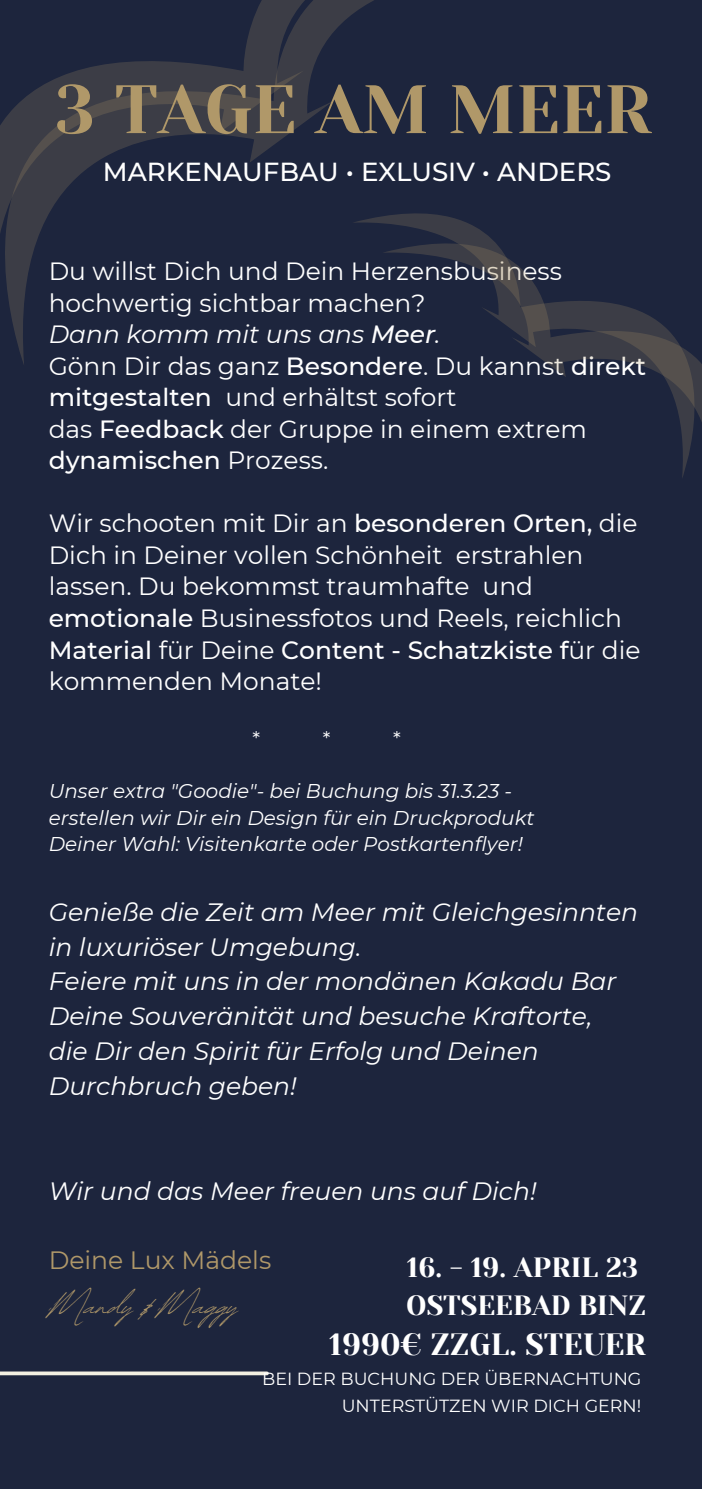
<style>
.page{position:relative;width:702px;height:1489px;background:#fff}
.page>*{position:absolute;margin:0;border:0;box-sizing:border-box;transform-origin:0 0}
.t1{font:68.25px "Yeseva One";color:#b09869}
.t2{font:42.5px "Revive 80 Signature";color:#b09869}
.t3{font:30.75px "Yeseva One";color:#fff}
.t4{font:27.75px/38px "Yeseva One";color:#fff}
.t5{font:500 26px "Montserrat";color:#fff}
.t6{font:25px/31.5px "Montserrat";color:#fff}
.t7{font:italic 25px/34.8px "Montserrat";color:#fff}
.t8{font:25px "Montserrat";color:#b09869}
.t9{font:italic 20px/26.5px "Montserrat";color:#fff}
.t10{font:20px "Montserrat";color:#fff}
.t11{font:17.5px/26.2px "Montserrat";color:#fff;text-align:right}
.s1{font-style:italic}
.s2{font-weight:500;font-style:italic}
.s3{font-weight:500}
</style>
<div class="page">
<div style="left:0;top:0;width:701px;height:1489px;background:#1d253d"></div>
<svg style="left:0;top:1371px;width:267px;height:4px"></svg>
<svg style="left:4px;top:0;width:489px;height:364px"></svg>
<svg style="left:382px;top:241px;width:319px;height:237px"></svg>
<h1 class="t1" style="left:55px;top:71px;width:597px">3 TAGE AM MEER</h1>
<p class="t5" style="left:103px;top:156px;width:510px">MARKENAUFBAU • EXLUSIV • ANDERS</p>
<p class="t6" style="left:49px;top:255px;width:598px">Du willst Dich und Dein Herzensbusiness hochwertig sichtbar machen?<br><span class="s1">Dann komm mit uns ans</span> <span class="s2">Meer</span><span class="s1">.<br></span>Gönn Dir das ganz <span class="s3">Besondere</span>. Du kannst <span class="s3">direkt mitgestalten</span> und erhältst sofort<br>das <span class="s3">Feedback</span> der Gruppe in einem extrem <span class="s3">dynamischen</span> Prozess.</p>
<p class="t6" style="left:49px;top:508px;width:593px">Wir schooten mit Dir an <span class="s3">besonderen Orten,</span> die Dich in Deiner vollen Schönheit erstrahlen lassen. Du bekommst traumhafte und <span class="s3">emotionale</span> Businessfotos und Reels, reichlich <span class="s3">Material</span> für Deine <span class="s3">Content - Schatzkiste f</span>ür die kommenden Monate!</p>
<p class="t10" style="left:252px;top:727px;width:9px">*</p>
<p class="t10" style="left:322px;top:727px;width:9px">*</p>
<p class="t10" style="left:393px;top:727px;width:9px">*</p>
<p class="t9" style="left:49px;top:777px;width:487px">Unser extra "Goodie"- bei Buchung bis 31.3.23 - erstellen wir Dir ein Design für ein Druckprodukt<br>Deiner Wahl: Visitenkarte oder Postkartenflyer!</p>
<p class="t7" style="left:49px;top:894px;width:590px">Genieße die Zeit am Meer mit Gleichgesinnten in luxuriöser Umgebung.<br>Feiere mit uns in der mondänen Kakadu Bar Deine Souveränität und besuche Kraftorte,<br>die Dir den Spirit für Erfolg und Deinen Durchbruch geben!</p>
<p class="t7" style="left:49px;top:1173px;width:489px">Wir und das Meer freuen uns auf Dich!</p>
<p class="t8" style="left:49px;top:1245px;width:224px">Deine Lux Mädels</p>
<h2 class="t2" style="left:49px;top:1273px;width:191px">Mandy &amp; Maggy</h2>
<p class="t4" style="left:406px;top:1249px;width:241px">16. - 19. APRIL 23<br>OSTSEEBAD BINZ</p>
<p class="t3" style="left:329px;top:1326px;width:318px">1990€ ZZGL. STEUER</p>
<p class="t11" style="left:262px;top:1366px;width:380px">BEI DER BUCHUNG DER ÜBERNACHTUNG<br>UNTERSTÜTZEN WIR DICH GERN!</p>
</div>
